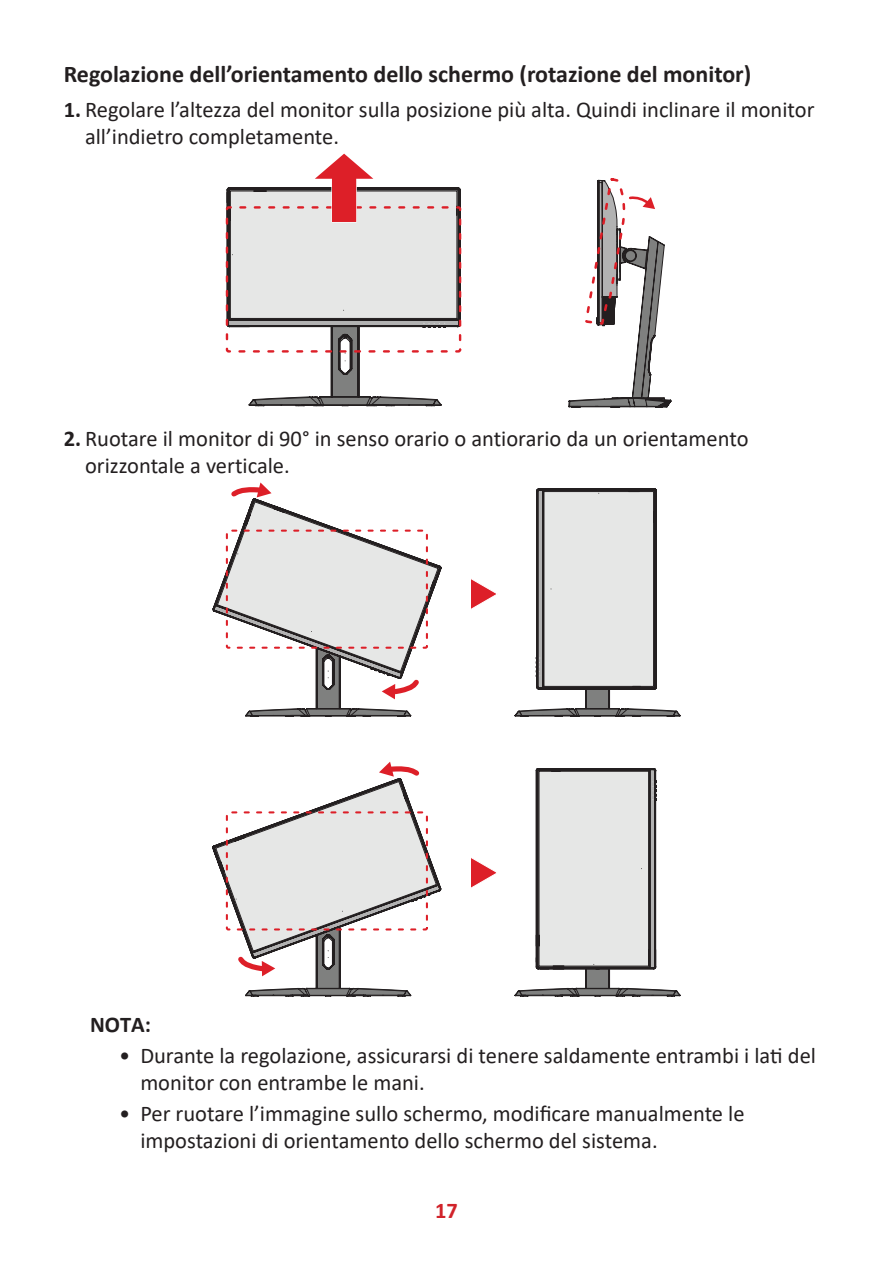
<style>
.page{position:relative;width:893px;height:1263px;background:#fff}
.page>*{position:absolute;margin:0;border:0;box-sizing:border-box;transform-origin:0 0}
.t1{font:700 24px "Calibri";color:#231f20}
.t2{font:22.5px/27px "Calibri";color:#231f20}
.t3{font:700 22.5px "Calibri";color:#231f20}
.t4{font:700 22.5px "Calibri";color:#d1232a}
.s1{font-weight:700}
</style>
<div class="page">
<svg style="left:569px;top:178px;width:102px;height:230px"></svg>
<svg style="left:227px;top:153px;width:233px;height:253px"></svg>
<svg style="left:515px;top:489px;width:165px;height:228px"></svg>
<svg style="left:515px;top:768px;width:165px;height:229px"></svg>
<svg style="left:471px;top:579px;width:25px;height:30px"></svg>
<svg style="left:471px;top:858px;width:25px;height:30px"></svg>
<svg style="left:213px;top:762px;width:228px;height:235px"></svg>
<svg style="left:213px;top:482px;width:228px;height:235px"></svg>
<p class="t1" style="left:64px;top:57px;width:689px">Regolazione dell’orientamento dello schermo (rotazione del monitor)</p>
<p class="t2" style="left:85px;top:96px;width:731px;text-indent:-21px"><span class="s1">1.</span> Regolare l’altezza del monitor sulla posizione più alta. Quindi inclinare il monitor all’indietro completamente.</p>
<p class="t2" style="left:85px;top:425px;width:665px;text-indent:-21px"><span class="s1">2.</span> Ruotare il monitor di 90° in senso orario o antiorario da un orientamento orizzontale a verticale.</p>
<p class="t3" style="left:90px;top:1008px;width:63px">NOTA:</p>
<p class="t2" style="left:140px;top:1042px;width:677px;text-indent:-21px">• Durante la regolazione, assicurarsi di tenere saldamente entrambi i lati del monitor con entrambe le mani.</p>
<p class="t2" style="left:140px;top:1100px;width:606px;text-indent:-21px">• Per ruotare l’immagine sullo schermo, modificare manualmente le impostazioni di orientamento dello schermo del sistema.</p>
<p class="t4" style="left:435px;top:1194px;width:24px">17</p>
</div>
